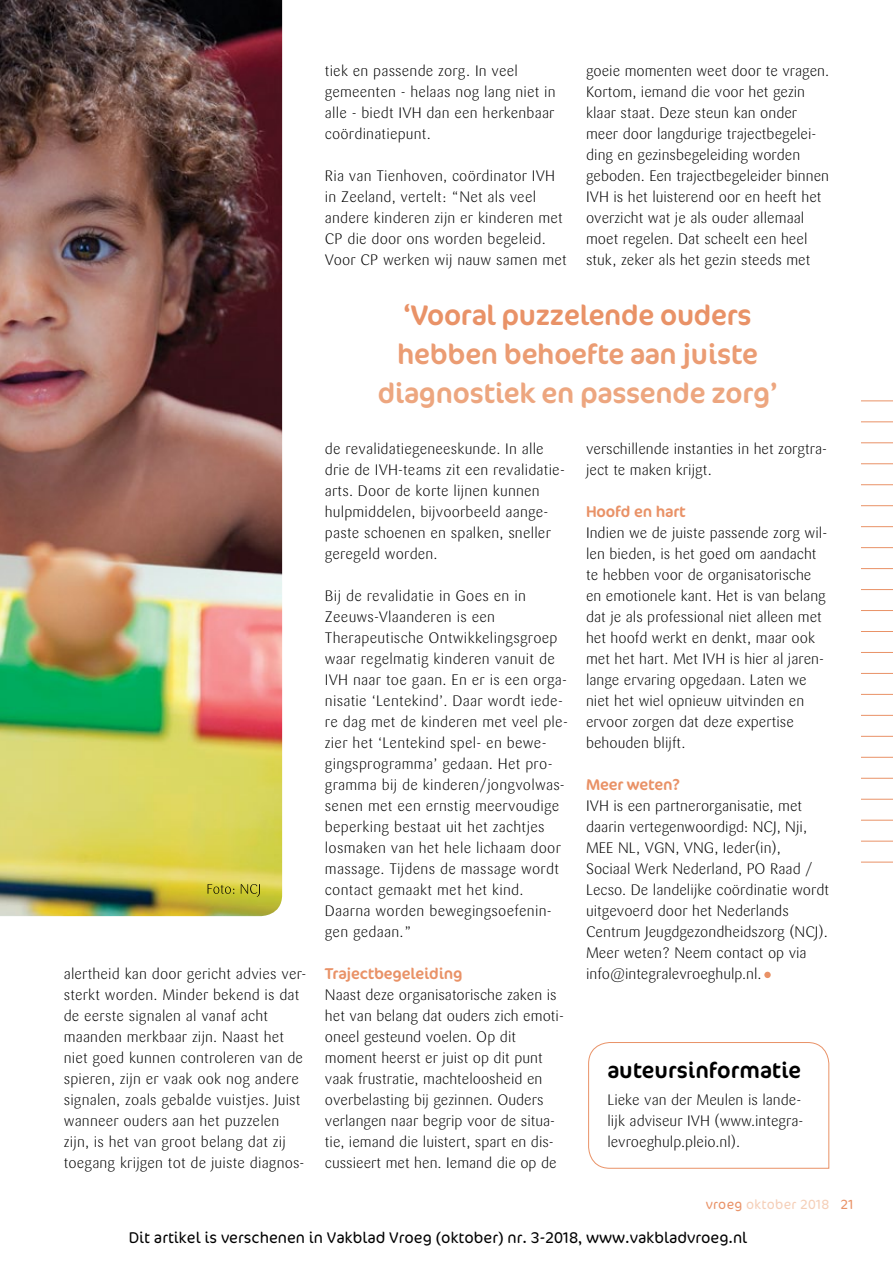
<style>
.page{position:relative;width:893px;height:1263px;background:#fff}
.page>*{position:absolute;margin:0;border:0;box-sizing:border-box;transform-origin:0 0}
.t1{font:28.5px "Cocon";letter-spacing:-.01em;color:#eda67f}
.t2{font:28.5px "Cocon";letter-spacing:-.01em;color:#e99267}
.t3{font:28.5px "Cocon";letter-spacing:-.01em;color:#eb9c73}
.t4{font:22.5px "Cocon";color:#000}
.t5{font:300 15.75px "Cocon";color:#000}
.t6{font:15.75px "Cocon";letter-spacing:-.01em;color:#e99267}
.t7{font:300 15px/21px "Sari";color:#000}
.t8{font:300 13.5px "Cocon";letter-spacing:.02em;color:#f5cfb8}
.s1{color:#e99267}
</style>
<div class="page">
<hr style="left:861px;top:400px;width:32px;height:1px;background:#e99267">
<hr style="left:861px;top:421px;width:32px;height:1px;background:#e99267">
<hr style="left:861px;top:442px;width:32px;height:1px;background:#e99267">
<hr style="left:861px;top:463px;width:32px;height:1px;background:#e99267">
<hr style="left:861px;top:484px;width:32px;height:1px;background:#e99267">
<hr style="left:861px;top:505px;width:32px;height:1px;background:#e99267">
<hr style="left:861px;top:526px;width:32px;height:1px;background:#e99267">
<hr style="left:861px;top:547px;width:32px;height:1px;background:#e99267">
<hr style="left:861px;top:568px;width:32px;height:1px;background:#e99267">
<hr style="left:861px;top:589px;width:32px;height:1px;background:#e99267">
<hr style="left:861px;top:610px;width:32px;height:1px;background:#e99267">
<hr style="left:861px;top:631px;width:32px;height:1px;background:#e99267">
<hr style="left:861px;top:652px;width:32px;height:1px;background:#e99267">
<hr style="left:861px;top:673px;width:32px;height:1px;background:#e99267">
<hr style="left:861px;top:694px;width:32px;height:1px;background:#e99267">
<hr style="left:861px;top:715px;width:32px;height:1px;background:#e99267">
<hr style="left:861px;top:736px;width:32px;height:1px;background:#e99267">
<hr style="left:861px;top:757px;width:32px;height:1px;background:#e99267">
<hr style="left:861px;top:778px;width:32px;height:1px;background:#e99267">
<hr style="left:861px;top:799px;width:32px;height:1px;background:#e99267">
<hr style="left:861px;top:820px;width:32px;height:1px;background:#e99267">
<hr style="left:861px;top:841px;width:32px;height:1px;background:#e99267">
<hr style="left:861px;top:862px;width:32px;height:1px;background:#e99267">
<img style="left:0;top:0;width:282px;height:916px">
<div style="left:764px;top:972px;width:7px;height:6px;background:#e99267;border-radius:50%"></div>
<svg style="left:588px;top:1042px;width:242px;height:127px"></svg>
<svg style="left:208px;top:884px;width:52px;height:13px"></svg>
<p class="t7" style="left:325px;top:61px;width:232px">tiek en passende zorg. In veel gemeenten - helaas nog lang niet in alle - biedt IVH dan een herkenbaar coördinatiepunt.</p>
<p class="t7" style="left:325px;top:166px;width:243px">Ria van Tienhoven, coördinator IVH in Zeeland, vertelt: “Net als veel andere kinderen zijn er kinderen met CP die door ons worden begeleid.<br>Voor CP werken wij nauw samen met</p>
<p class="t7" style="left:586px;top:61px;width:245px">goeie momenten weet door te vragen.<br>Kortom, iemand die voor het gezin klaar staat. Deze steun kan onder meer door langdurige trajectbegelei&shy;ding en gezinsbegeleiding worden geboden. Een trajectbegeleider binnen IVH is het luisterend oor en heeft het overzicht wat je als ouder allemaal moet regelen. Dat scheelt een heel stuk, zeker als het gezin steeds met</p>
<p class="t7" style="left:64px;top:964px;width:244px">alertheid kan door gericht advies ver&shy;sterkt worden. Minder bekend is dat de eerste signalen al vanaf acht maanden merkbaar zijn. Naast het niet goed kunnen controleren van de spieren, zijn er vaak ook nog andere signalen, zoals gebalde vuistjes. Juist wanneer ouders aan het puzzelen zijn, is het van groot belang dat zij toegang krijgen tot de juiste diagnos-</p>
<h1 class="t2" style="left:404px;top:297px;width:349px">‘Vooral puzzelende ouders</h1>
<h1 class="t3" style="left:397px;top:336px;width:362px">hebben behoefte aan juiste</h1>
<h1 class="t1" style="left:378px;top:375px;width:401px">diagnostiek en passende zorg’</h1>
<p class="t7" style="left:325px;top:439px;width:242px">de revalidatiegeneeskunde. In alle drie de IVH-teams zit een revalidatie&shy;arts. Door de korte lijnen kunnen hulpmiddelen, bijvoorbeeld aange&shy;paste schoenen en spalken, sneller geregeld worden.</p>
<p class="t7" style="left:325px;top:586px;width:245px">Bij de revalidatie in Goes en in<br>Zeeuws-Vlaanderen is een<br>Therapeutische Ontwikkelingsgroep waar regelmatig kinderen vanuit de<br>IVH naar toe gaan. En er is een orga&shy;nisatie ‘Lentekind’. Daar wordt iede&shy;re dag met de kinderen met veel ple&shy;zier het ‘Lentekind spel- en bewe&shy;gingsprogramma’ gedaan. Het pro&shy;gramma bij de kinderen/jongvolwas&shy;senen met een ernstig meervoudige beperking bestaat uit het zachtjes losmaken van het hele lichaam door massage. Tijdens de massage wordt contact gemaakt met het kind.<br>Daarna worden bewegingsoefenin&shy;gen gedaan.”</p>
<p class="t6" style="left:325px;top:964px;width:139px">Trajectbegeleiding</p>
<p class="t7" style="left:325px;top:985px;width:240px">Naast deze organisatorische zaken is het van belang dat ouders zich emoti&shy;oneel gesteund voelen. Op dit moment heerst er juist op dit punt vaak frustratie, machteloosheid en overbelasting bij gezinnen. Ouders verlangen naar begrip voor de situa&shy;tie, iemand die luistert, spart en dis&shy;cussieert met hen. Iemand die op de</p>
<p class="t7" style="left:586px;top:439px;width:243px">verschillende instanties in het zorgtra&shy;ject te maken krijgt.</p>
<p class="t6" style="left:586px;top:502px;width:101px">Hoofd en hart</p>
<p class="t7" style="left:586px;top:523px;width:243px">Indien we de juiste passende zorg wil&shy;len bieden, is het goed om aandacht te hebben voor de organisatorische en emotionele kant. Het is van belang dat je als professional niet alleen met het hoofd werkt en denkt, maar ook met het hart. Met IVH is hier al jaren&shy;lange ervaring opgedaan. Laten we niet het wiel opnieuw uitvinden en ervoor zorgen dat deze expertise behouden blijft.</p>
<p class="t6" style="left:586px;top:775px;width:95px">Meer weten?</p>
<p class="t7" style="left:586px;top:796px;width:245px">IVH is een partnerorganisatie, met daarin vertegenwoordigd: NCJ, Nji, MEE NL, VGN, VNG, Ieder(in),<br>Sociaal Werk Nederland, PO Raad / Lecso. De landelijke coördinatie wordt uitgevoerd door het Nederlands Centrum Jeugdgezondheidszorg (NCJ).<br>Meer weten? Neem contact op via info@integralevroeghulp.nl.</p>
<h2 class="t4" style="left:607px;top:1056px;width:195px">auteursinformatie</h2>
<p class="t7" style="left:607px;top:1090px;width:198px">Lieke van der Meulen is lande&shy;lijk adviseur IVH (www.integra&shy;levroeghulp.pleio.nl).</p>
<p class="t8" style="left:706px;top:1196px;width:149px"><span class="s1">vroeg</span> oktober 2018 <span class="s1">21</span></p>
<p class="t5" style="left:129px;top:1228px;width:620px">Dit artikel is verschenen in Vakblad Vroeg (oktober) nr. 3-2018, www.vakbladvroeg.nl</p>
</div>
